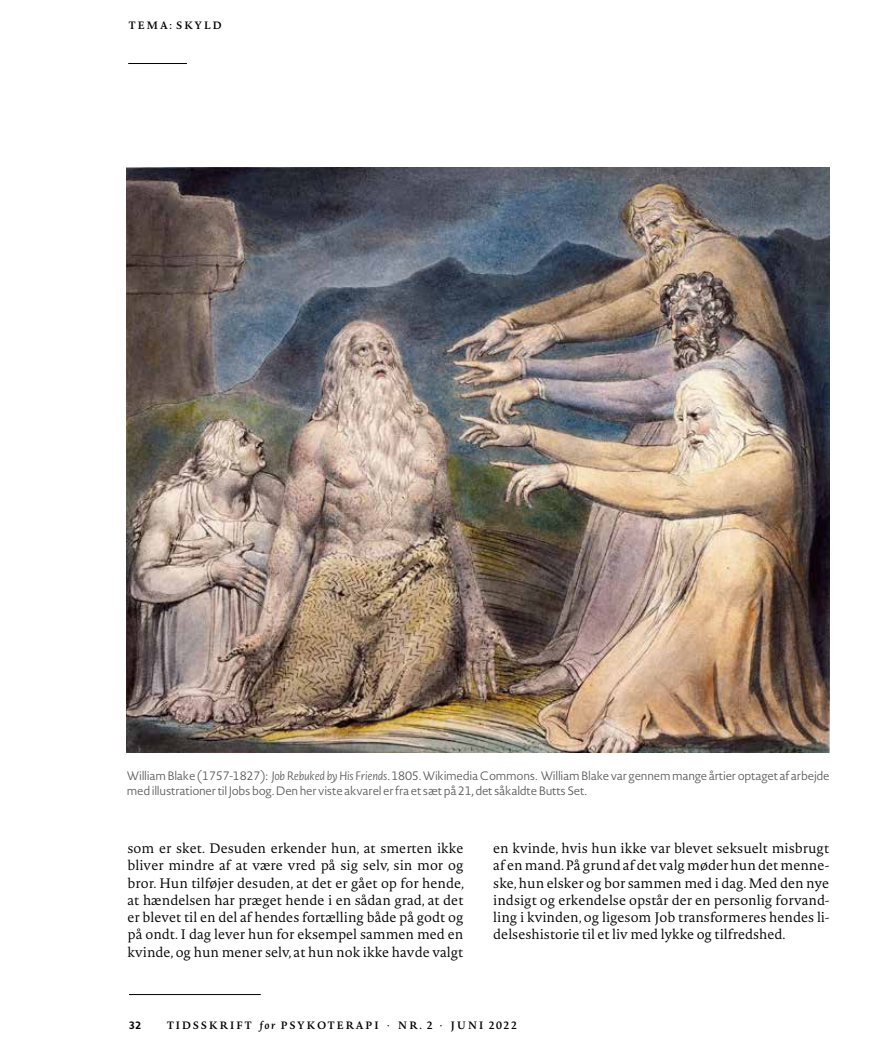
<style>
.page{position:relative;width:893px;height:1063px;background:#fff}
.page>*{position:absolute;margin:0;border:0;box-sizing:border-box;transform-origin:0 0}
.t1{font:300 13.5px/17.2px "Novel Pro";color:#000;text-align:justify}
.t2{font:300 12px/15px "Novel Sans Pro";letter-spacing:-.02em;color:#58585a}
.t3{font:600 10.5px "Novel Pro";letter-spacing:.15em;color:#000}
.t4{font:700 10.5px "Novel Sans Pro";color:#000}
.s1{font-style:italic}
</style>
<div class="page">
<hr style="left:128px;top:63px;width:59px;height:1px;background:#000">
<hr style="left:129px;top:994px;width:132px;height:1px;background:#000">
<img style="left:127px;top:168px;width:703px;height:584px">
<p class="t3" style="left:129px;top:18px;width:94px">TEMA: SKYLD</p>
<p class="t2" style="left:127px;top:768px;width:704px">William Blake (1757-1827): <span class="s1">Job Rebuked by His Friends.</span> 1805. Wikimedia Commons. William Blake var gennem mange årtier optaget af arbejde med illustrationer til Jobs bog. Den her viste akvarel er fra et sæt på 21, det såkaldte Butts Set.</p>
<p class="t1" style="left:128px;top:839px;width:338px">som er sket. Desuden erkender hun, at smerten ikke bliver mindre af at være vred på sig selv, sin mor og bror. Hun tilføjer desuden, at det er gået op for hende, at hændelsen har præget hende i en sådan grad, at det er blevet til en del af hendes fortælling både på godt og på ondt. I dag lever hun for eksempel sammen med en kvinde, og hun mener selv, at hun nok ikke havde valgt</p>
<p class="t1" style="left:493px;top:839px;width:337px">en kvinde, hvis hun ikke var blevet seksuelt misbrugt af en mand. På grund af det valg møder hun det menne&shy;ske, hun elsker og bor sammen med i dag. Med den nye indsigt og erkendelse opstår der en personlig forvand&shy;ling i kvinden, og ligesom Job transformeres hendes li&shy;delseshistorie til et liv med lykke og tilfredshed.</p>
<p class="t4" style="left:129px;top:1018px;width:14px">32</p>
<p class="t3" style="left:167px;top:1018px;width:351px">TIDSSKRIFT <span class="s1">for</span> PSYKOTERAPI · NR. 2 · JUNI 2022</p>
</div>
